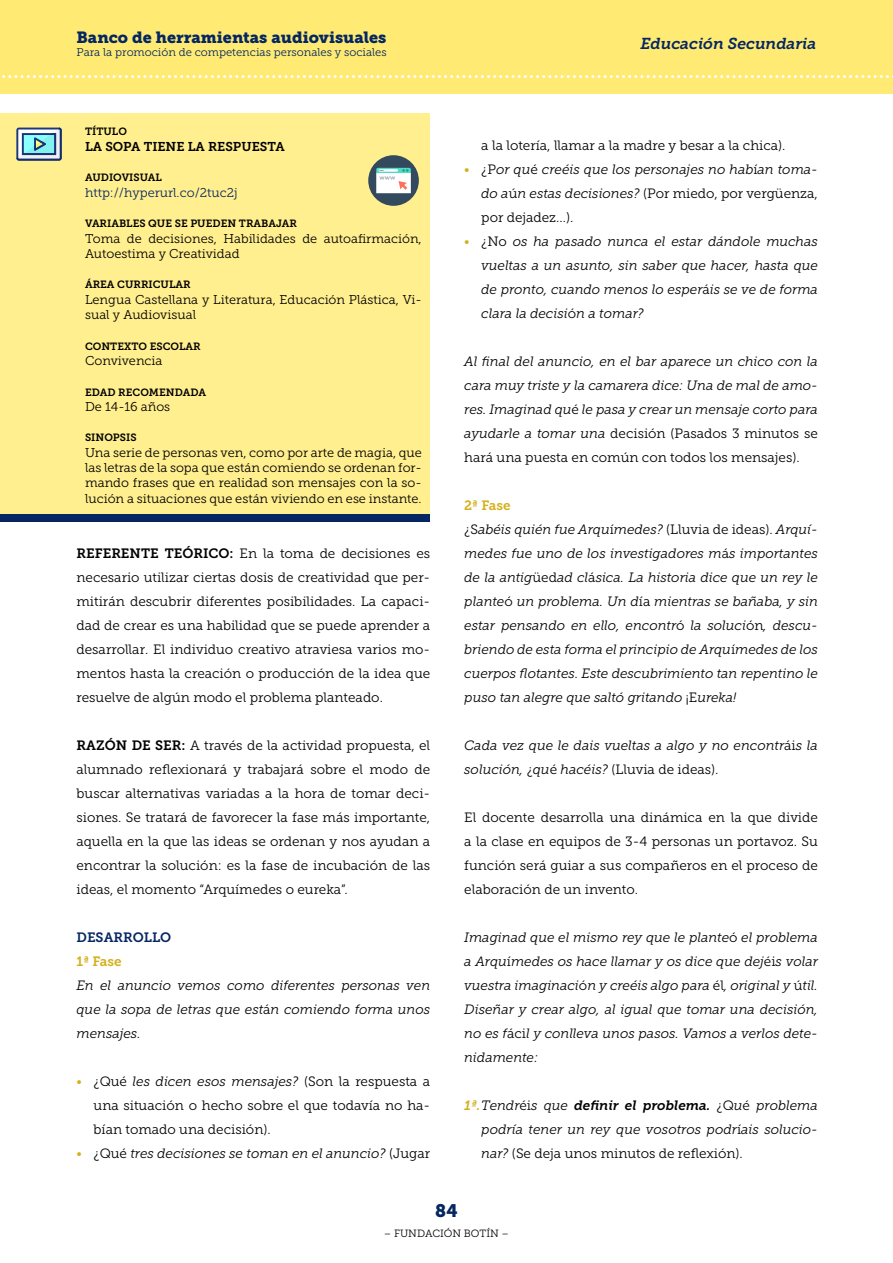
<style>
.page{position:relative;width:893px;height:1263px;background:#fff}
.page>*{position:absolute;margin:0;border:0;box-sizing:border-box;transform-origin:0 0}
.t1{font:18px "Museo Slab 900";color:#052661}
.t2{font:16.2px "Museo Slab 900";color:#052661}
.t3{font:italic 15.75px "Museo Slab 700";color:#052661}
.t4{font:italic 13.5px/24px "Museo Slab 300";color:#000;text-align:justify}
.t5{font:13.5px/24px "Museo Slab 300";color:#000;text-align:justify}
.t6{font:13.5px "Museo Slab 700";color:#d3b019}
.t7{font:13.5px "Museo Slab 700";color:#052661}
.t8{font:12.75px/15.3px "Museo Slab 300";color:#000}
.t9{font:12.75px "Museo Slab 300";color:#052661}
.t10{font:12.75px "Museo Slab 700";color:#000}
.t11{font:11.25px "Museo Slab 300";color:#052661}
.t12{font:10.5px "Museo Slab 700";color:#000}
.t13{font:10.5px "Museo Slab 300";color:#000}
.s1{font-family:"Museo Slab 700"}
.s2{font-style:normal}
.s3{color:#d3b019}
.s4{font-style:italic}
.s5{font-style:normal;color:#d3b019}
.s6{font-family:"Museo Slab 700";color:#d3b019}
</style>
<div class="page">
<div style="left:0;top:0;width:893px;height:94px;background:#ffeb73"></div>
<svg style="left:2px;top:75px;width:891px;height:3px"></svg>
<div style="left:1px;top:113px;width:429px;height:401px;background:#ffef8f"></div>
<div style="left:1px;top:514px;width:429px;height:8px;background:#052661"></div>
<div style="left:368px;top:155px;width:51px;height:51px;background:#334a5e;border-radius:50%"></div>
<svg style="left:376px;top:168px;width:35px;height:25px"></svg>
<svg style="left:16px;top:128px;width:46px;height:33px;background:#82aec2"></svg>
<p class="t2" style="left:77px;top:28px;width:311px">Banco de herramientas audiovisuales</p>
<p class="t11" style="left:77px;top:46px;width:312px">Para la promoción de competencias personales y sociales</p>
<p class="t12" style="left:85px;top:126px;width:43px">TÍTULO</p>
<p class="t10" style="left:85px;top:139px;width:201px">LA SOPA TIENE LA RESPUESTA</p>
<p class="t12" style="left:85px;top:172px;width:78px">AUDIOVISUAL</p>
<p class="t9" style="left:85px;top:185px;width:154px">http://hyperurl.co/2tuc2j</p>
<p class="t12" style="left:85px;top:218px;width:213px">VARIABLES QUE SE PUEDEN TRABAJAR</p>
<p class="t8" style="left:85px;top:231px;width:338px">Toma de decisiones, Habilidades de autoafirmación,<br>Autoestima y Creatividad</p>
<p class="t12" style="left:85px;top:279px;width:107px">ÁREA CURRICULAR</p>
<p class="t8" style="left:85px;top:292px;width:338px">Lengua Castellana y Literatura, Educación Plástica, Vi&shy;sual y Audiovisual</p>
<p class="t12" style="left:85px;top:340px;width:117px">CONTEXTO ESCOLAR</p>
<p class="t8" style="left:85px;top:353px;width:79px">Convivencia</p>
<p class="t12" style="left:85px;top:386px;width:123px">EDAD RECOMENDADA</p>
<p class="t8" style="left:85px;top:399px;width:87px">De 14-16 años</p>
<p class="t12" style="left:85px;top:432px;width:53px">SINOPSIS</p>
<p class="t8" style="left:85px;top:445px;width:338px;text-align:justify">Una serie de personas ven, como por arte de magia, que las letras de la sopa que están comiendo se ordenan for&shy;mando frases que en realidad son mensajes con la so&shy;lución a situaciones que están viviendo en ese instante.</p>
<p class="t5" style="left:77px;top:541px;width:355px"><span class="s1">REFERENTE TEÓRICO:</span> En la toma de decisiones es necesario utilizar ciertas dosis de creatividad que per&shy;mitirán descubrir diferentes posibilidades. La capaci&shy;dad de crear es una habilidad que se puede aprender a desarrollar. El individuo creativo atraviesa varios mo&shy;mentos hasta la creación o producción de la idea que resuelve de algún modo el problema planteado.</p>
<p class="t5" style="left:77px;top:733px;width:355px"><span class="s1">RAZÓN DE SER:</span> A través de la actividad propuesta, el alumnado reflexionará y trabajará sobre el modo de buscar alternativas variadas a la hora de tomar deci&shy;siones. Se tratará de favorecer la fase más importante, aquella en la que las ideas se ordenan y nos ayudan a encontrar la solución: es la fase de incubación de las ideas, el momento “Arquímedes o eureka”.</p>
<p class="t7" style="left:77px;top:930px;width:96px">DESARROLLO</p>
<p class="t6" style="left:77px;top:954px;width:47px">1ª Fase</p>
<p class="t4" style="left:77px;top:973px;width:355px">En el anuncio vemos como diferentes personas ven que la sopa de letras que est<span class="s2">á</span>n comiendo forma unos mensajes.</p>
<p class="t5" style="left:94px;top:1069px;width:338px;text-indent:-17px"><span class="s3">•</span> ¿Qué <span class="s4">les dicen esos mensajes?</span> (Son la respuesta a una situación o hecho sobre el que todavía no ha&shy;bían tomado una decisión).</p>
<p class="t4" style="left:77px;top:1141px;width:355px"><span class="s5">•</span> <span class="s2">¿Qué</span> tres decisiones se toman en el anuncio? <span class="s2">(Jugar</span></p>
<p class="t3" style="left:640px;top:34px;width:177px">Educación Secundaria</p>
<p class="t5" style="left:481px;top:133px;width:306px">a la lotería, llamar a la madre y besar a la chica).</p>
<p class="t4" style="left:481px;top:157px;width:338px;text-indent:-17px"><span class="s5">•</span> <span class="s2">¿P</span>or qu<span class="s2">é</span> creéis que los personajes no hab<span class="s2">í</span>an toma&shy;do a<span class="s2">ú</span>n estas decisiones? <span class="s2">(Por miedo, por vergüenza, por dejadez...).</span></p>
<p class="t4" style="left:481px;top:229px;width:338px;text-indent:-17px"><span class="s5">•</span> <span class="s2">¿No</span> os ha pasado nunca el estar dándole muchas vueltas a un asunto, sin saber que hacer, hasta que de pronto, cuando menos lo esper<span class="s2">á</span>is se ve de forma clara la decisi<span class="s2">ó</span>n a tomar?</p>
<p class="t4" style="left:464px;top:349px;width:355px">Al final del anuncio, en el bar aparece un chico con la cara muy triste y la camarera dice: Una de mal de amo&shy;res. Imaginad qu<span class="s2">é</span> le pasa y crear un mensaje corto para ayudarle a tomar una <span class="s2">decisión (Pasados 3 minutos se hará una puesta en común con todos los mensajes).</span></p>
<p class="t6" style="left:464px;top:498px;width:48px">2ª Fase</p>
<p class="t4" style="left:464px;top:517px;width:355px"><span class="s2">¿S</span>abéis quién fue Arqu<span class="s2">í</span>medes? <span class="s2">(Lluvia de ideas).</span> Arquí&shy;medes fue uno de los investigadores m<span class="s2">á</span>s importantes de la antig<span class="s2">üed</span>ad cl<span class="s2">á</span>sica. La historia dice que un rey le plante<span class="s2">ó</span> un problema. Un d<span class="s2">ía</span> mientras se bañaba, y sin estar pensando en ello, encontr<span class="s2">ó</span> la soluci<span class="s2">ón</span>, descu&shy;briendo de esta forma el principio de Arqu<span class="s2">í</span>medes de los cuerpos flotantes. Este descubrimiento tan repentino le puso tan alegre que saltó gritando <span class="s2">¡E</span>ureka!</p>
<p class="t4" style="left:464px;top:733px;width:355px">Cada vez que le dais vueltas a algo y no encontr<span class="s2">ái</span>s la solución, <span class="s2">¿</span>qu<span class="s2">é</span> hacéis? <span class="s2">(Lluvia de ideas).</span></p>
<p class="t5" style="left:464px;top:805px;width:355px">El docente desarrolla una dinámica en la que divide a la clase en equipos de 3-4 personas un portavoz. Su función será guiar a sus compañeros en el proceso de elaboración de un invento.</p>
<p class="t4" style="left:464px;top:925px;width:355px">Imaginad que el mismo rey que le plante<span class="s2">ó</span> el problema a Arqu<span class="s2">í</span>medes os hace llamar y os dice que dej<span class="s2">éi</span>s volar vuestra imaginaci<span class="s2">ó</span>n y creéis algo para <span class="s2">él</span>, original y <span class="s2">ú</span>til.<br>Diseñar y crear algo, al igual que tomar una decisión, no es f<span class="s2">áci</span>l y conlleva unos pasos. Vamos a verlos dete&shy;nidamente:</p>
<p class="t4" style="left:481px;top:1093px;width:338px;text-indent:-17px"><span class="s6">1ª.</span>Tendr<span class="s2">éi</span>s que <span class="s1">definir el problema.</span> <span class="s2">¿Q</span>u<span class="s2">é</span> problema podría tener un rey que vosotros podr<span class="s2">í</span>ais solucio&shy;nar? <span class="s2">(Se deja unos minutos de reflexión).</span></p>
<h1 class="t1" style="left:435px;top:1201px;width:24px">84</h1>
<p class="t13" style="left:384px;top:1227px;width:127px">– FUNDACIÓN BOTÍN –</p>
</div>
